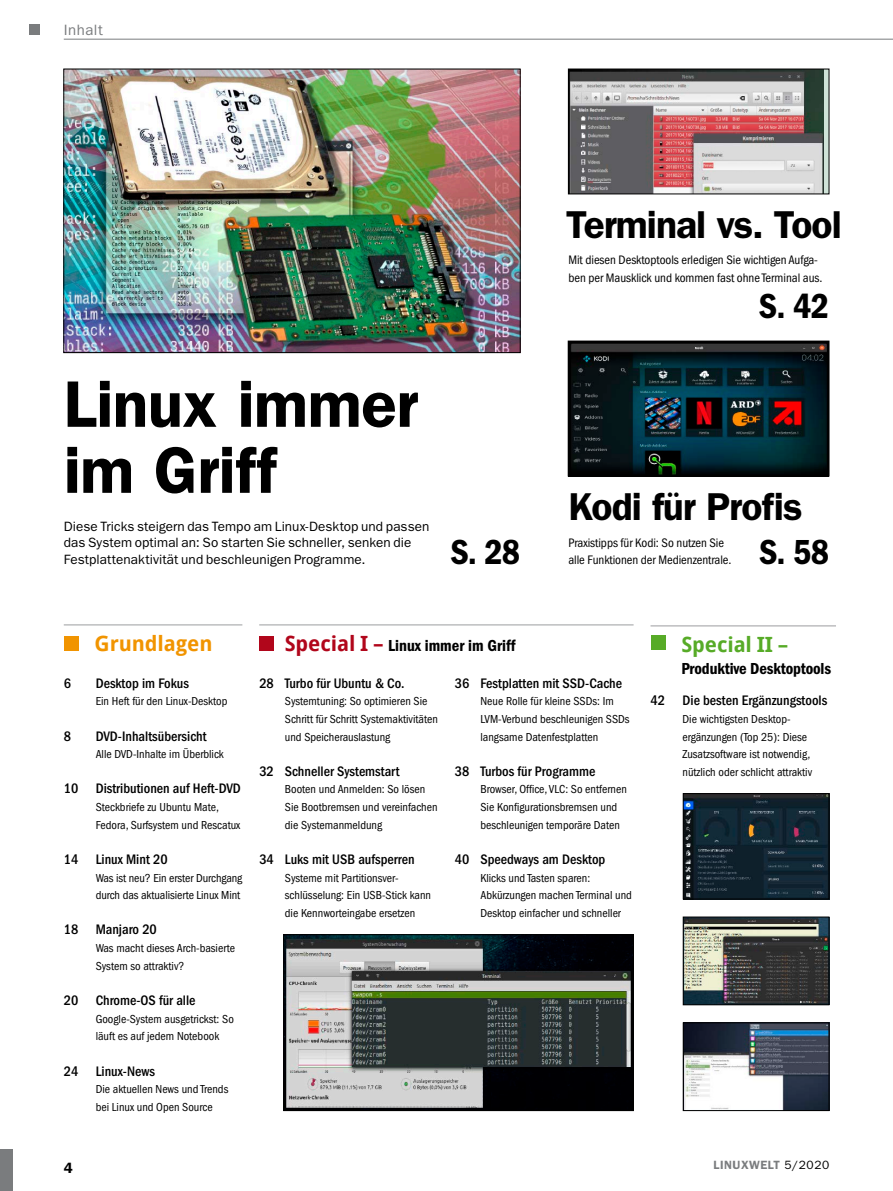
<style>
.page{position:relative;width:893px;height:1191px;background:#fff}
.page>*{position:absolute;margin:0;border:0;box-sizing:border-box;transform-origin:0 0}
.t1{font:600 66px/66px "ITC Franklin Gothic Std";letter-spacing:-.01em;color:#000}
.t2{font:600 39px "ITC Franklin Gothic Std";letter-spacing:-.025em;color:#000}
.t3{font:36px "ITC Franklin Gothic Std Dm Cd";color:#000}
.t4{font:700 21px "Droid Sans Pro";letter-spacing:-.005em;color:#f19400}
.t5{font:700 21px "Droid Sans Pro";letter-spacing:-.005em;color:#57ab27}
.t6{font:16.5px "ITC Franklin Gothic Std Dm Cd";letter-spacing:-.01em;color:#000}
.t7{font:15px "ITC Franklin Gothic Std";letter-spacing:.035em;color:#7a7c7e}
.t8{font:600 15px "ITC Franklin Gothic Std";color:#000}
.t9{font:500 condensed 14.25px "ITC Franklin Gothic Std";color:#000}
.t10{font:13.5px/16.5px "ITC Franklin Gothic Std";letter-spacing:.005em;color:#000}
.t11{font:condensed 12.75px/17.5px "ITC Franklin Gothic Std";letter-spacing:-.005em;color:#000}
.t12{font:condensed 12px/17.7px "ITC Franklin Gothic Std";color:#000}
.t13{font:600 12px "ITC Franklin Gothic Std";letter-spacing:.04em;color:#7a7c7e}
.s1{font-family:"Droid Sans Pro";font-weight:700;font-size:21px;color:#b1061b}
.s2{font-weight:400;color:#000}
</style>
<div class="page">
<div style="left:30px;top:24px;width:10px;height:11px;background:#7a7c7e"></div>
<div style="left:0;top:1148px;width:13px;height:43px;background:#7a7c7e"></div>
<hr style="left:64px;top:39px;width:829px;height:1px;background:#7a7c7e">
<img style="left:570px;top:71px;width:253px;height:121px">
<div style="left:568px;top:69px;width:261px;height:125px;border:1px solid #000"></div>
<img style="left:286px;top:936px;width:346px;height:172px">
<div style="left:284px;top:934px;width:350px;height:176px;border:1px solid #000"></div>
<img style="left:685px;top:795px;width:142px;height:102px">
<div style="left:683px;top:793px;width:146px;height:106px;border:1px solid #000"></div>
<img style="left:570px;top:343px;width:257px;height:131px">
<div style="left:568px;top:341px;width:261px;height:135px;border:1px solid #000"></div>
<hr style="left:64px;top:624px;width:178px;height:1px;background:#9c9d9f">
<div style="left:64px;top:636px;width:15px;height:15px;background:#f19400"></div>
<hr style="left:259px;top:624px;width:375px;height:1px;background:#9c9d9f">
<div style="left:259px;top:636px;width:15px;height:15px;background:#b1061b"></div>
<hr style="left:650px;top:625px;width:186px;height:1px;background:#9c9d9f">
<div style="left:650px;top:634px;width:15px;height:15px;background:#57ab27"></div>
<img style="left:66px;top:71px;width:452px;height:280px">
<div style="left:64px;top:69px;width:456px;height:284px;border:1px solid #000"></div>
<img style="left:685px;top:918px;width:142px;height:85px">
<div style="left:683px;top:916px;width:146px;height:89px;border:1px solid #000"></div>
<img style="left:685px;top:1024px;width:142px;height:84px">
<div style="left:683px;top:1022px;width:146px;height:88px;border:1px solid #000"></div>
<p class="t7" style="left:64px;top:21px;width:41px">Inhalt</p>
<p class="t1" style="left:64px;top:371px;width:356px">Linux immer im Griff</p>
<p class="t10" style="left:64px;top:518px;width:367px">Diese Tricks steigern das Tempo am Linux-Desktop und passen das System optimal an: So starten Sie schneller, senken die<br>Festplattenaktivität und beschleunigen Programme.</p>
<p class="t3" style="left:450px;top:531px;width:71px">S. 28</p>
<p class="t2" style="left:566px;top:202px;width:277px">Terminal vs. Tool</p>
<p class="t11" style="left:568px;top:252px;width:256px">Mit diesen Desktoptools erledigen Sie wichtigen Aufga&shy;ben per Mausklick und kommen fast ohne Terminal aus.</p>
<p class="t3" style="left:759px;top:286px;width:72px">S. 42</p>
<p class="t2" style="left:568px;top:484px;width:236px">Kodi für Profis</p>
<p class="t11" style="left:568px;top:533px;width:165px">Praxistipps für Kodi: So nutzen Sie alle Funktionen der Medienzentrale.</p>
<p class="t3" style="left:759px;top:531px;width:72px">S. 58</p>
<p class="t4" style="left:95px;top:628px;width:119px">Grundlagen</p>
<p class="t6" style="left:285px;top:636px;width:232px"><span class="s1">Special I –</span> Linux immer im Griff</p>
<p class="t5" style="left:681px;top:629px;width:108px">Special II –</p>
<p class="t6" style="left:681px;top:659px;width:151px">Produktive Desktoptools</p>
<p class="t9" style="left:259px;top:675px;width:147px">28 Turbo für Ubuntu &amp; Co.</p>
<p class="t12" style="left:285px;top:692px;width:155px">Systemtuning: So optimieren Sie<br>Schritt für Schritt Systemaktivitäten und Speicherauslastung</p>
<p class="t9" style="left:259px;top:763px;width:142px">32 Schneller Systemstart</p>
<p class="t12" style="left:285px;top:780px;width:154px">Booten und Anmelden: So lösen<br>Sie Bootbremsen und vereinfachen die Systemanmeldung</p>
<p class="t9" style="left:259px;top:851px;width:157px">34 Luks mit USB aufsperren</p>
<p class="t12" style="left:285px;top:869px;width:148px">Systeme mit Partitionsver&shy;schlüsselung: Ein USB-Stick kann die Kennworteingabe ersetzen</p>
<p class="t9" style="left:64px;top:675px;width:9px">6</p>
<p class="t9" style="left:96px;top:675px;width:95px">Desktop im Fokus</p>
<p class="t12" style="left:96px;top:692px;width:133px">Ein Heft für den Linux-Desktop</p>
<p class="t9" style="left:64px;top:727px;width:9px">8</p>
<p class="t9" style="left:96px;top:727px;width:112px">DVD-Inhaltsübersicht</p>
<p class="t12" style="left:96px;top:745px;width:130px">Alle DVD-Inhalte im Überblick</p>
<p class="t9" style="left:64px;top:780px;width:179px">10 Distributionen auf Heft-DVD</p>
<p class="t12" style="left:96px;top:798px;width:146px">Steckbriefe zu Ubuntu Mate,<br>Fedora, Surfsystem und Rescatux</p>
<p class="t9" style="left:64px;top:851px;width:105px">14 Linux Mint 20</p>
<p class="t12" style="left:96px;top:869px;width:148px">Was ist neu? Ein erster Durchgang durch das aktualisierte Linux Mint</p>
<p class="t9" style="left:64px;top:921px;width:95px">18 Manjaro 20</p>
<p class="t12" style="left:96px;top:939px;width:141px">Was macht dieses Arch-basierte<br>System so attraktiv?</p>
<p class="t9" style="left:64px;top:992px;width:133px">20 Chrome-OS für alle</p>
<p class="t12" style="left:96px;top:1010px;width:140px">Google-System ausgetrickst: So läuft es auf jedem Notebook</p>
<p class="t9" style="left:64px;top:1062px;width:93px">24 Linux-News</p>
<p class="t12" style="left:96px;top:1080px;width:134px">Die aktuellen News und Trends bei Linux und Open Source</p>
<p class="t9" style="left:455px;top:675px;width:169px">36 Festplatten mit SSD-Cache</p>
<p class="t12" style="left:480px;top:692px;width:151px">Neue Rolle für kleine SSDs: Im<br>LVM-Verbund beschleunigen SSDs langsame Datenfestplatten</p>
<p class="t9" style="left:455px;top:763px;width:142px">38 Turbos für Programme</p>
<p class="t12" style="left:480px;top:780px;width:148px">Browser, Office, VLC: So entfernen<br>Sie Konfigurationsbremsen und beschleunigen temporäre Daten</p>
<p class="t9" style="left:455px;top:851px;width:152px">40 Speedways am Desktop</p>
<p class="t12" style="left:480px;top:869px;width:153px">Klicks und Tasten sparen:<br>Abkürzungen machen Terminal und<br>Desktop einfacher und schneller</p>
<p class="t9" style="left:651px;top:692px;width:178px">42 Die besten Ergänzungstools</p>
<p class="t12" style="left:682px;top:710px;width:131px">Die wichtigsten Desktop&shy;ergänzungen (Top 25): Diese<br>Zusatzsoftware ist notwendig, nützlich oder schlicht attraktiv</p>
<p class="t8" style="left:64px;top:1158px;width:10px">4</p>
<p class="t13" style="left:714px;top:1158px;width:117px">LINUXWELT <span class="s2">5/2020</span></p>
</div>
